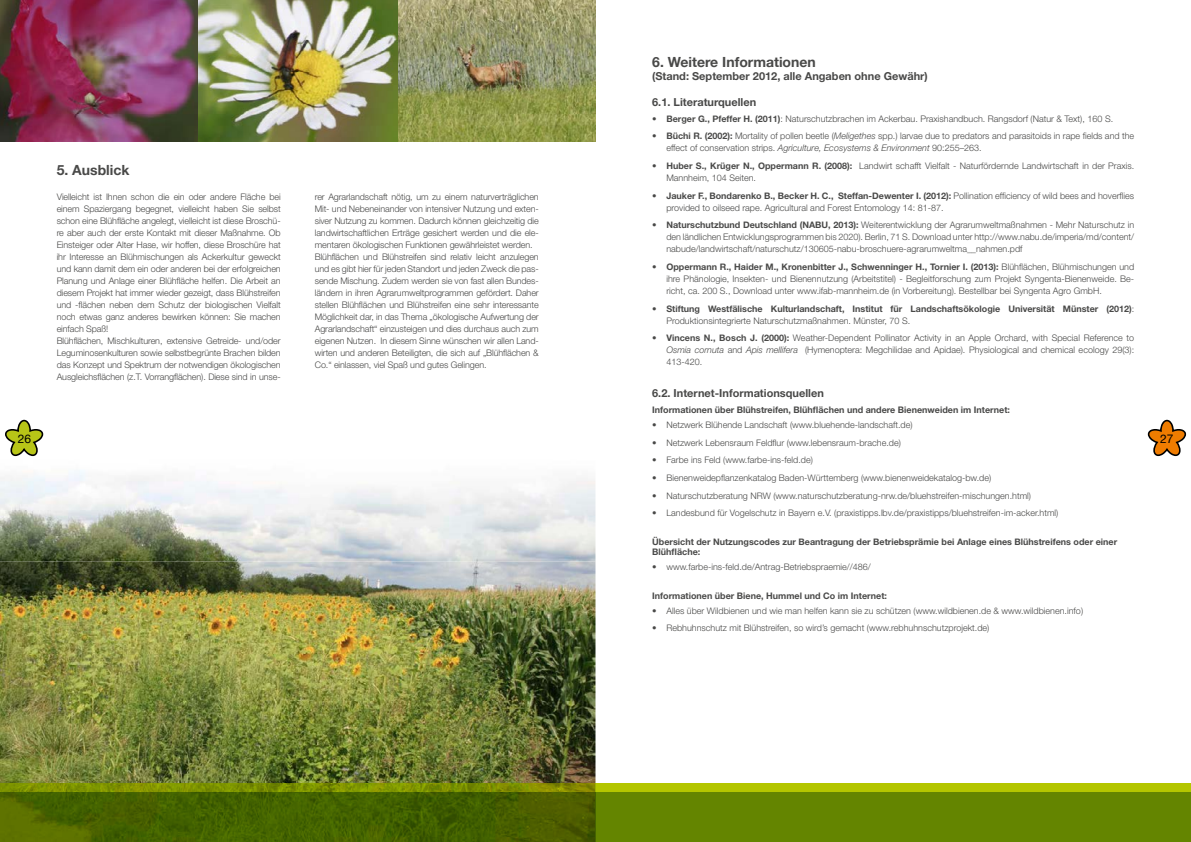
<style>
.page{position:relative;width:1191px;height:842px;background:#fff}
.page>*{position:absolute;margin:0;border:0;box-sizing:border-box;transform-origin:0 0}
.t1{font:700 14px "Helvetica Neue LT Std";color:#494948}
.t2{font:12px "Helvetica Neue LT Std";color:#000}
.t3{font:700 11px "Helvetica Neue LT Std";color:#494948}
.t4{font:300 9px/12px "Helvetica Neue LT Std";letter-spacing:-.01em;color:#494948}
.t5{font:700 9px/12px "Helvetica Neue LT Std";color:#494948}
.s1{font-weight:700}
.s2{font-style:italic}
.s3{font-weight:300}
</style>
<div class="page">
<svg style="left:1147px;top:420px;width:39px;height:36px"></svg>
<svg style="left:5px;top:420px;width:38px;height:36px"></svg>
<img style="left:0;top:0;width:595px;height:142px">
<img style="left:0;top:561px;width:595px;height:222px">
<img style="left:0;top:470px;width:595px;height:91px">
<div style="left:595px;top:791px;width:596px;height:51px;background:#648500"></div>
<div style="left:595px;top:783px;width:596px;height:8px;background:#b4c600"></div>
<img style="left:0;top:783px;width:595px;height:59px">
<h1 class="t1" style="left:57px;top:162px;width:74px">5. Ausblick</h1>
<p class="t4" style="left:57px;top:191px;width:225px">Vielleicht ist Ihnen schon die ein oder andere Fläche bei einem Spaziergang begegnet, vielleicht haben Sie selbst schon eine Blühfläche angelegt, vielleicht ist diese Broschü&shy;re aber auch der erste Kontakt mit dieser Maßnahme. Ob Einsteiger oder Alter Hase, wir hoffen, diese Broschüre hat ihr Interesse an Blühmischungen als Ackerkultur geweckt und kann damit dem ein oder anderen bei der erfolgreichen Planung und Anlage einer Blühfläche helfen. Die Arbeit an diesem Projekt hat immer wieder gezeigt, dass Blühstreifen und -flächen neben dem Schutz der biologischen Vielfalt noch etwas ganz anderes bewirken können: Sie machen einfach Spaß!<br>Blühflächen, Mischkulturen, extensive Getreide- und/oder Leguminosenkulturen sowie selbstbegrünte Brachen bilden das Konzept und Spektrum der notwendigen ökologischen Ausgleichsflächen (z.T. Vorrangflächen). Diese sind in unse-</p>
<p class="t4" style="left:315px;top:191px;width:225px">rer Agrarlandschaft nötig, um zu einem naturverträglichen Mit- und Nebeneinander von intensiver Nutzung und exten&shy;siver Nutzung zu kommen. Dadurch können gleichzeitig die landwirtschaftlichen Erträge gesichert werden und die ele&shy;mentaren ökologischen Funktionen gewährleistet werden.<br>Blühflächen und Blühstreifen sind relativ leicht anzulegen und es gibt hier für jeden Standort und jeden Zweck die pas&shy;sende Mischung. Zudem werden sie von fast allen Bundes&shy;ländern in ihren Agrarumweltprogrammen gefördert. Daher stellen Blühflächen und Blühstreifen eine sehr interessante Möglichkeit dar, in das Thema „ökologische Aufwertung der Agrarlandschaft“ einzusteigen und dies durchaus auch zum eigenen Nutzen. In diesem Sinne wünschen wir allen Land&shy;wirten und anderen Beteiligten, die sich auf „Blühflächen &amp; Co.“ einlassen, viel Spaß und gutes Gelingen.</p>
<h1 class="t1" style="left:652px;top:53px;width:165px">6. Weitere Informationen</h1>
<p class="t3" style="left:652px;top:69px;width:277px">(Stand: September 2012, alle Angaben ohne Gewähr)</p>
<p class="t3" style="left:652px;top:95px;width:106px">6.1. Literaturquellen</p>
<p class="t4" style="left:652px;top:112px;width:462px"><span class="s1">• Berger G., Pfeffer H. (2011)</span>: Naturschutzbrachen im Ackerbau. Praxishandbuch. Rangsdorf (Natur &amp; Text), 160 S.</p>
<p class="t4" style="left:666px;top:130px;width:469px;text-indent:-14px"><span class="s1">• Büchi R. (2002):</span> Mortality of pollen beetle (<span class="s2">Meligethes</span> spp.) larvae due to predators and parasitoids in rape fields and the effect of conservation strips. <span class="s2">Agriculture, Ecosystems &amp; Environment</span> 90:255–263.</p>
<p class="t4" style="left:666px;top:160px;width:469px;text-indent:-14px"><span class="s1">• Huber S., Krüger N., Oppermann R. (2008):</span> Landwirt schafft Vielfalt - Naturfördernde Landwirtschaft in der Praxis.<br>Mannheim, 104 Seiten.</p>
<p class="t4" style="left:666px;top:189px;width:469px;text-indent:-14px"><span class="s1">• Jauker F., Bondarenko B., Becker H. C., Steffan-Dewenter I. (2012):</span> Pollination efficiency of wild bees and hoverflies provided to oilseed rape. Agricultural and Forest Entomology 14: 81-87.</p>
<p class="t4" style="left:666px;top:219px;width:469px;text-align:justify;text-indent:-14px"><span class="s1">• Naturschutzbund Deutschland (NABU, 2013):</span> Weiterentwicklung der Agrarumweltmaßnahmen - Mehr Naturschutz in den ländlichen Entwicklungsprogrammen bis 2020). Berlin, 71 S. Download unter http://www.nabu.de/imperia/md/content/ nabude/landwirtschaft/naturschutz/130605-nabu-broschuere-agrarumweltma__nahmen.pdf</p>
<p class="t4" style="left:666px;top:261px;width:469px;text-align:justify;text-indent:-14px"><span class="s1">• Oppermann R., Haider M., Kronenbitter J., Schwenninger H., Tornier I. (2013):</span> Blühflächen, Blühmischungen und ihre Phänologie, Insekten- und Bienennutzung (Arbeitstitel) - Begleitforschung zum Projekt Syngenta-Bienenweide. Be&shy;richt, ca. 200 S., Download unter www.ifab-mannheim.de (in Vorbereitung). Bestellbar bei Syngenta Agro GmbH.</p>
<p class="t5" style="left:666px;top:302px;width:469px;text-indent:-14px">• Stiftung Westfälische Kulturlandschaft, Institut für Landschaftsökologie Universität Münster (2012)<span class="s3">:<br>Produktionsintegrierte Naturschutzmaßnahmen. Münster, 70 S.</span></p>
<p class="t4" style="left:666px;top:332px;width:469px;text-align:justify;text-indent:-14px"><span class="s1">• Vincens N., Bosch J. (2000):</span> Weather-Dependent Pollinator Activity in an Apple Orchard, with Special Reference to <span class="s2">Osmia cornuta</span> and <span class="s2">Apis mellifera</span> (Hymenoptera: Megchilidae and Apidae). Physiological and chemical ecology 29(3):<br>413-420.</p>
<p class="t3" style="left:652px;top:387px;width:173px">6.2. Internet-Informationsquellen</p>
<p class="t5" style="left:652px;top:404px;width:359px">Informationen über Blühstreifen, Blühflächen und andere Bienenweiden im Internet:</p>
<p class="t4" style="left:652px;top:418px;width:262px">• Netzwerk Blühende Landschaft (www.bluehende-landschaft.de)</p>
<p class="t4" style="left:652px;top:436px;width:250px">• Netzwerk Lebensraum Feldflur (www.lebensraum-brache.de)</p>
<p class="t4" style="left:652px;top:454px;width:162px">• Farbe ins Feld (www.farbe-ins-feld.de)</p>
<p class="t4" style="left:652px;top:471px;width:340px">• Bienenweidepflanzenkatalog Baden-Württemberg (www.bienenweidekatalog-bw.de)</p>
<p class="t4" style="left:652px;top:489px;width:380px">• Naturschutzberatung NRW (www.naturschutzberatung-nrw.de/bluehstreifen-mischungen.html)</p>
<p class="t4" style="left:652px;top:507px;width:408px">• Landesbund für Vogelschutz in Bayern e.V. (praxistipps.lbv.de/praxistipps/bluehstreifen-im-acker.html)</p>
<p class="t5" style="left:652px;top:536px;width:466px;line-height:10.8px">Übersicht der Nutzungscodes zur Beantragung der Betriebsprämie bei Anlage eines Blühstreifens oder einer<br>Blühfläche:</p>
<p class="t4" style="left:652px;top:561px;width:220px">• www.farbe-ins-feld.de/Antrag-Betriebspraemie//486/</p>
<p class="t5" style="left:652px;top:589px;width:236px">Informationen über Biene, Hummel und Co im Internet:</p>
<p class="t4" style="left:652px;top:604px;width:432px">• Alles über Wildbienen und wie man helfen kann sie zu schützen (www.wildbienen.de &amp; www.wildbienen.info)</p>
<p class="t4" style="left:652px;top:622px;width:339px">• Rebhuhnschutz mit Blühstreifen, so wird’s gemacht (www.rebhuhnschutzprojekt.de)</p>
<h2 class="t2" style="left:18px;top:432px;width:15px">26</h2>
<h2 class="t2" style="left:1160px;top:432px;width:15px">27</h2>
</div>
